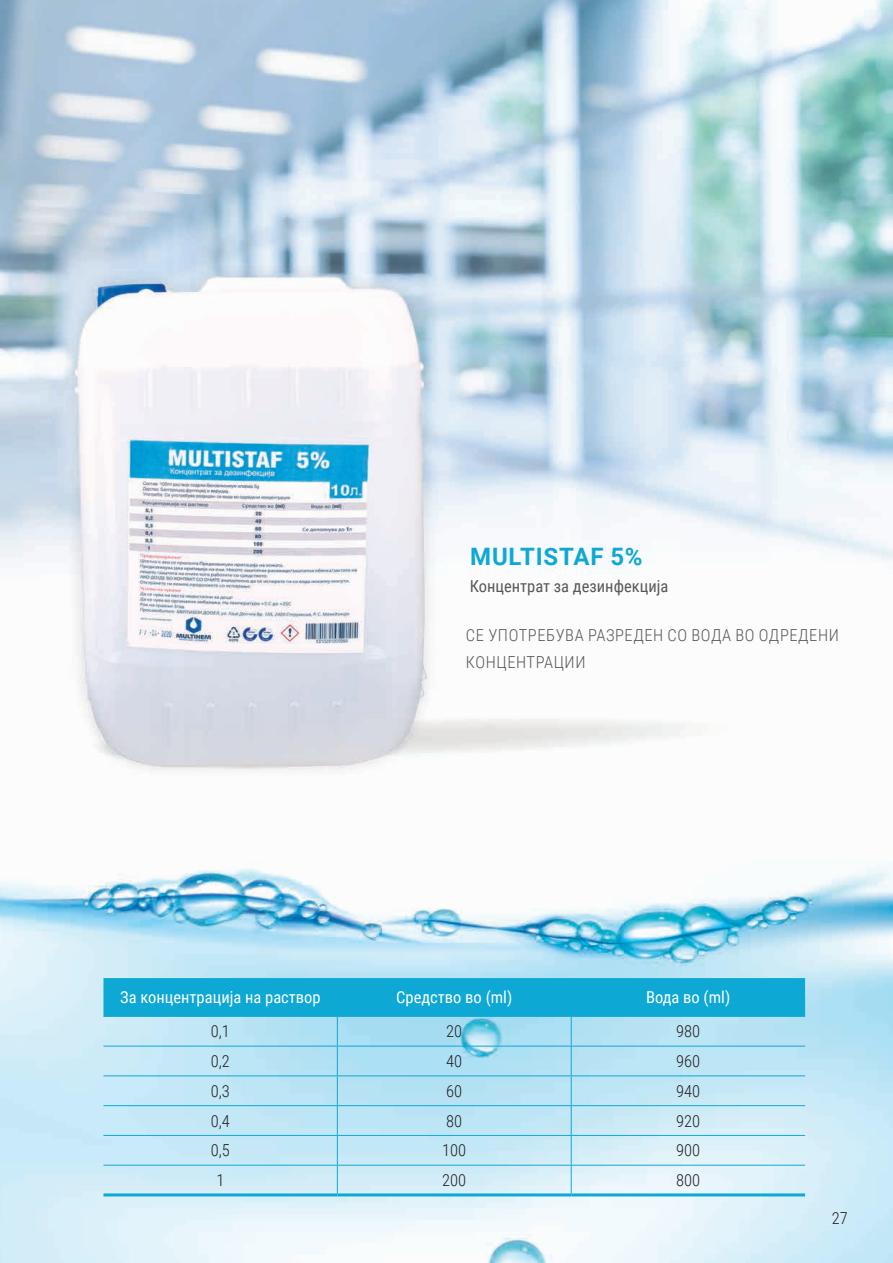
<style>
.page{position:relative;width:893px;height:1263px;background:#fff}
.page>*{position:absolute;margin:0;border:0;box-sizing:border-box;transform-origin:0 0}
.t1{font:700 24px "Roboto";letter-spacing:.035em;color:#0ea8d5}
.t2{font:300 16.5px "Roboto Condensed";color:#231f20}
.t3{font:300 16.5px/27px "Roboto Condensed";letter-spacing:.035em;color:#57585a}
.t4{font:16.5px "Roboto Condensed";color:#fff}
.t5{font:16.5px "Roboto Condensed";color:#57585a}
</style>
<div class="page">
<img style="left:0;top:862px;width:893px;height:401px">
<img style="left:0;top:0;width:893px;height:771px">
<svg style="left:103px;top:978px;width:702px;height:215px;background:#9ddaee"></svg>
<hr style="left:103px;top:1193px;width:234px;height:3px;background:#0ea8d5">
<hr style="left:337px;top:1193px;width:234px;height:3px;background:#0ea8d5">
<hr style="left:571px;top:1193px;width:234px;height:3px;background:#0ea8d5">
<p class="t1" style="left:470px;top:540px;width:174px">MULTISTAF 5%</p>
<p class="t5" style="left:470px;top:575px;width:200px">Концентрат за дезинфекција</p>
<p class="t3" style="left:466px;top:621px;width:374px">СЕ УПОТРЕБУВА РАЗРЕДЕН СО ВОДА ВО ОДРЕДЕНИ<br>КОНЦЕНТРАЦИИ</p>
<p class="t4" style="left:120px;top:986px;width:202px">За концентрација на раствор</p>
<p class="t4" style="left:396px;top:986px;width:118px">Средство во (ml)</p>
<p class="t4" style="left:646px;top:986px;width:86px">Вода во (ml)</p>
<p class="t2" style="left:211px;top:1020px;width:21px">0,1</p>
<p class="t2" style="left:446px;top:1020px;width:18px">20</p>
<p class="t2" style="left:676px;top:1020px;width:26px">980</p>
<p class="t2" style="left:211px;top:1050px;width:21px">0,2</p>
<p class="t2" style="left:446px;top:1050px;width:18px">40</p>
<p class="t2" style="left:676px;top:1050px;width:26px">960</p>
<p class="t2" style="left:211px;top:1079px;width:21px">0,3</p>
<p class="t2" style="left:446px;top:1079px;width:18px">60</p>
<p class="t2" style="left:676px;top:1079px;width:26px">940</p>
<p class="t2" style="left:211px;top:1109px;width:21px">0,4</p>
<p class="t2" style="left:446px;top:1109px;width:18px">80</p>
<p class="t2" style="left:676px;top:1109px;width:26px">920</p>
<p class="t2" style="left:211px;top:1139px;width:21px">0,5</p>
<p class="t2" style="left:442px;top:1139px;width:26px">100</p>
<p class="t2" style="left:676px;top:1139px;width:26px">900</p>
<p class="t2" style="left:216px;top:1169px;width:10px">1</p>
<p class="t2" style="left:442px;top:1169px;width:26px">200</p>
<p class="t2" style="left:676px;top:1169px;width:26px">800</p>
<p class="t2" style="left:832px;top:1206px;width:18px">27</p>
</div>
